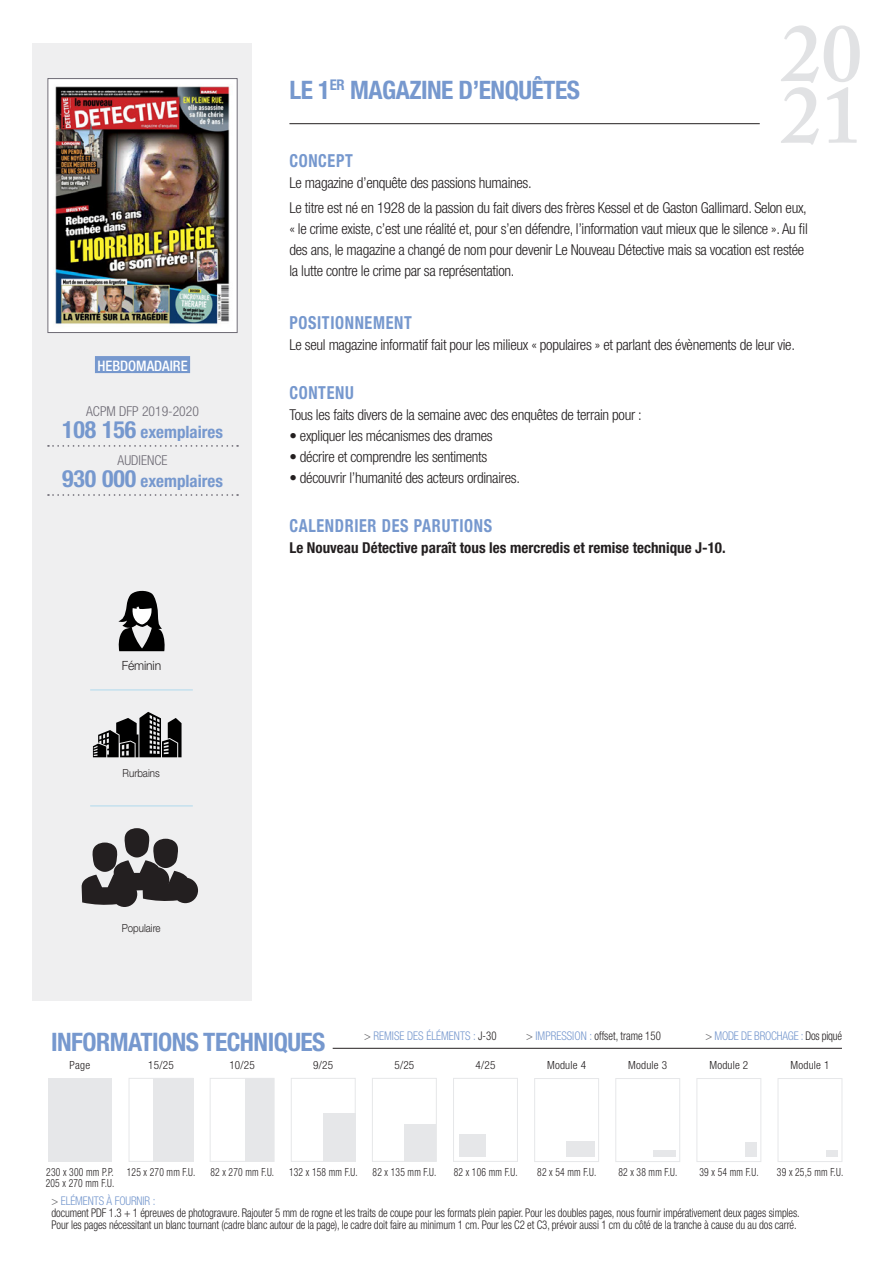
<style>
.page{position:relative;width:893px;height:1263px;background:#fff}
.page>*{position:absolute;margin:0;border:0;box-sizing:border-box;transform-origin:0 0}
.t1{font:700 condensed 25.5px "Helvetica Neue";letter-spacing:-.02em;color:#7698ce}
.t2{font:700 condensed 18px "Helvetica Neue";letter-spacing:.04em;color:#7698ce;scale:.9 1}
.t3{font:700 condensed 16.95px "Helvetica Neue";color:#7698ce}
.t4{font:300 condensed 15px/21px "Helvetica Neue";letter-spacing:-.02em;color:#231f20}
.t5{font:700 condensed 15px "Helvetica Neue";color:#231f20}
.t6{font:500 condensed 14.4px "Helvetica Neue";color:#fff}
.t7{font:300 condensed 13.65px "Helvetica Neue";color:#6d6a74}
.t8{font:300 12.75px "Helvetica Neue";letter-spacing:-.01em;color:#231f20;scale:.95 1}
.t9{font:300 condensed 12px/12px "Helvetica Neue";letter-spacing:-.01em;color:#231f20;scale:.9 1}
.t10{font:300 condensed 12px "Helvetica Neue";letter-spacing:-.02em;color:#7698ce;scale:.94 1}
.t11{font:300 condensed 12px "Helvetica Neue";color:#7698ce;scale:.94 1}
.t12{font:300 condensed 11.25px "Helvetica Neue";letter-spacing:.02em;color:#231f20;scale:.85 1}
.t13{font:300 condensed 11.25px "Helvetica Neue";letter-spacing:.02em;color:#231f20}
.t14{font:300 11.1px "Helvetica Neue";color:#231f20;scale:.88 1}
.s1{font-size:23.85px}
.s2{color:#636366}
.s3{color:#231f20}
.s4{color:#7698ce}
</style>
<div class="page">
<hr style="left:289px;top:123px;width:471px;height:1px;background:#231f20">
<hr style="left:333px;top:1048px;width:509px;height:1px;background:#231f20">
<div style="left:32px;top:44px;width:219px;height:957px;background:#efeff0"></div>
<img style="left:50px;top:80px;width:185px;height:251px">
<div style="left:48px;top:78px;width:189px;height:255px;border:1px solid #6d6a74"></div>
<svg style="left:48px;top:445px;width:190px;height:2px"></svg>
<svg style="left:48px;top:494px;width:190px;height:2px"></svg>
<div style="left:95px;top:356px;width:95px;height:17px;background:#7698ce"></div>
<svg style="left:118px;top:590px;width:47px;height:61px"></svg>
<hr style="left:90px;top:689px;width:103px;height:2px;background:#c9e2ee">
<hr style="left:90px;top:805px;width:103px;height:2px;background:#c9e2ee">
<div style="left:48px;top:1078px;width:64px;height:83px;background:#e6e7e9"></div>
<div style="left:210px;top:1078px;width:64px;height:84px;border:1px solid #e6e7e9"></div>
<div style="left:245px;top:1078px;width:29px;height:84px;background:#e6e7e9"></div>
<div style="left:291px;top:1078px;width:65px;height:84px;border:1px solid #e6e7e9"></div>
<div style="left:323px;top:1113px;width:32px;height:49px;background:#e6e7e9"></div>
<div style="left:129px;top:1078px;width:64px;height:84px;border:1px solid #e6e7e9"></div>
<div style="left:153px;top:1078px;width:40px;height:84px;background:#e6e7e9"></div>
<div style="left:372px;top:1078px;width:65px;height:84px;border:1px solid #e6e7e9"></div>
<div style="left:404px;top:1124px;width:32px;height:37px;background:#e6e7e9"></div>
<div style="left:453px;top:1078px;width:65px;height:84px;border:1px solid #e6e7e9"></div>
<div style="left:459px;top:1134px;width:26px;height:22px;background:#e6e7e9"></div>
<div style="left:534px;top:1078px;width:65px;height:84px;border:1px solid #e6e7e9"></div>
<div style="left:566px;top:1141px;width:29px;height:16px;background:#e6e7e9"></div>
<div style="left:615px;top:1078px;width:65px;height:84px;border:1px solid #e6e7e9"></div>
<div style="left:653px;top:1150px;width:23px;height:7px;background:#e6e7e9"></div>
<div style="left:696px;top:1078px;width:65px;height:84px;border:1px solid #e6e7e9"></div>
<div style="left:745px;top:1142px;width:12px;height:15px;background:#e6e7e9"></div>
<div style="left:778px;top:1078px;width:64px;height:84px;border:1px solid #e6e7e9"></div>
<div style="left:826px;top:1150px;width:12px;height:7px;background:#e6e7e9"></div>
<svg style="left:93px;top:712px;width:89px;height:45px"></svg>
<svg style="left:81px;top:828px;width:117px;height:79px"></svg>
<svg style="left:781px;top:25px;width:79px;height:120px"></svg>
<p class="t6" style="left:97px;top:357px;width:92px">HEBDOMADAIRE</p>
<p class="t7" style="left:86px;top:403px;width:114px">ACPM DFP 2019-2020</p>
<p class="t3" style="left:62px;top:421px;width:162px"><span class="s1">108 156</span> exemplaires</p>
<p class="t7" style="left:118px;top:452px;width:51px">AUDIENCE</p>
<p class="t3" style="left:62px;top:471px;width:162px"><span class="s1">930 000</span> exemplaires</p>
<p class="t8" style="left:122px;top:658px;width:43px">Féminin</p>
<p class="t14" style="left:123px;top:766px;width:44px">Rurbains</p>
<p class="t14" style="left:122px;top:921px;width:46px">Populaire</p>
<p class="t1" style="left:289px;top:74px;width:292px">LE 1<sup>ER</sup> MAGAZINE D’ENQUÊTES</p>
<p class="t2" style="left:289px;top:150px;width:72px">CONCEPT</p>
<p class="t4" style="left:289px;top:172px;width:244px">Le magazine d’enquête des passions humaines.</p>
<p class="t4" style="left:289px;top:197px;width:520px">Le titre est né en 1928 de la passion du fait divers des frères Kessel et de Gaston Gallimard. Selon eux, « le crime existe, c’est une réalité et, pour s’en défendre, l’information vaut mieux que le silence ». Au fil des ans, le magazine a changé de nom pour devenir Le Nouveau Détective mais sa vocation est restée la lutte contre le crime par sa représentation.</p>
<p class="t2" style="left:289px;top:312px;width:137px">POSITIONNEMENT</p>
<p class="t4" style="left:289px;top:335px;width:507px">Le seul magazine informatif fait pour les milieux « populaires » et parlant des évènements de leur vie.</p>
<p class="t2" style="left:289px;top:382px;width:73px">CONTENU</p>
<p class="t4" style="left:289px;top:404px;width:354px">Tous les faits divers de la semaine avec des enquêtes de terrain pour :</p>
<p class="t4" style="left:289px;top:425px;width:205px">• expliquer les mécanismes des drames</p>
<p class="t4" style="left:289px;top:446px;width:199px">• décrire et comprendre les sentiments</p>
<p class="t4" style="left:289px;top:467px;width:232px">• découvrir l’humanité des acteurs ordinaires.</p>
<p class="t2" style="left:289px;top:515px;width:227px">CALENDRIER DES PARUTIONS</p>
<p class="t5" style="left:289px;top:539px;width:438px">Le Nouveau Détective paraît tous les mercredis et remise technique J-10.</p>
<p class="t1" style="left:51px;top:1026px;width:276px">INFORMATIONS TECHNIQUES</p>
<p class="t11" style="left:364px;top:1029px;width:142px"><span class="s2">&gt;</span> REMISE DES ÉLÉMENTS : <span class="s3">J-30</span></p>
<p class="t9" style="left:526px;top:1029px;width:151px"><span class="s2">&gt;</span> <span class="s4">IMPRESSION :</span> offset, trame 150</p>
<p class="t10" style="left:705px;top:1029px;width:147px"><span class="s2">&gt;</span> MODE DE BROCHAGE : <span class="s3">Dos piqué</span></p>
<p class="t13" style="left:70px;top:1058px;width:22px">Page</p>
<p class="t13" style="left:148px;top:1058px;width:27px">15/25</p>
<p class="t13" style="left:229px;top:1058px;width:27px">10/25</p>
<p class="t13" style="left:313px;top:1058px;width:21px">9/25</p>
<p class="t13" style="left:394px;top:1058px;width:21px">5/25</p>
<p class="t13" style="left:475px;top:1058px;width:21px">4/25</p>
<p class="t13" style="left:547px;top:1058px;width:40px">Module 4</p>
<p class="t13" style="left:628px;top:1058px;width:40px">Module 3</p>
<p class="t13" style="left:709px;top:1058px;width:40px">Module 2</p>
<p class="t13" style="left:790px;top:1058px;width:40px">Module 1</p>
<p class="t12" style="left:46px;top:1166px;width:81px">230 x 300 mm P.P.</p>
<p class="t12" style="left:46px;top:1176px;width:82px">205 x 270 mm F.U.</p>
<p class="t12" style="left:127px;top:1166px;width:82px">125 x 270 mm F.U.</p>
<p class="t12" style="left:210px;top:1166px;width:77px">82 x 270 mm F.U.</p>
<p class="t12" style="left:289px;top:1166px;width:82px">132 x 158 mm F.U.</p>
<p class="t12" style="left:373px;top:1166px;width:77px">82 x 135 mm F.U.</p>
<p class="t12" style="left:454px;top:1166px;width:77px">82 x 106 mm F.U.</p>
<p class="t12" style="left:537px;top:1166px;width:71px">82 x 54 mm F.U.</p>
<p class="t12" style="left:618px;top:1166px;width:71px">82 x 38 mm F.U.</p>
<p class="t12" style="left:699px;top:1166px;width:71px">39 x 54 mm F.U.</p>
<p class="t12" style="left:777px;top:1166px;width:80px">39 x 25,5 mm F.U.</p>
<p class="t9" style="left:52px;top:1194px;width:833px"><span class="s2">&gt;</span> <span class="s4">ELÉMENTS À FOURNIR :<br></span>document PDF 1.3 + 1 épreuves de photogravure. Rajouter 5 mm de rogne et les traits de coupe pour les formats plein papier. Pour les doubles pages, nous fournir impérativement deux pages simples.<br>Pour les pages nécessitant un blanc tournant (cadre blanc autour de la page), le cadre doit faire au minimum 1 cm. Pour les C2 et C3, prévoir aussi 1 cm du côté de la tranche à cause du au dos carré.</p>
</div>
